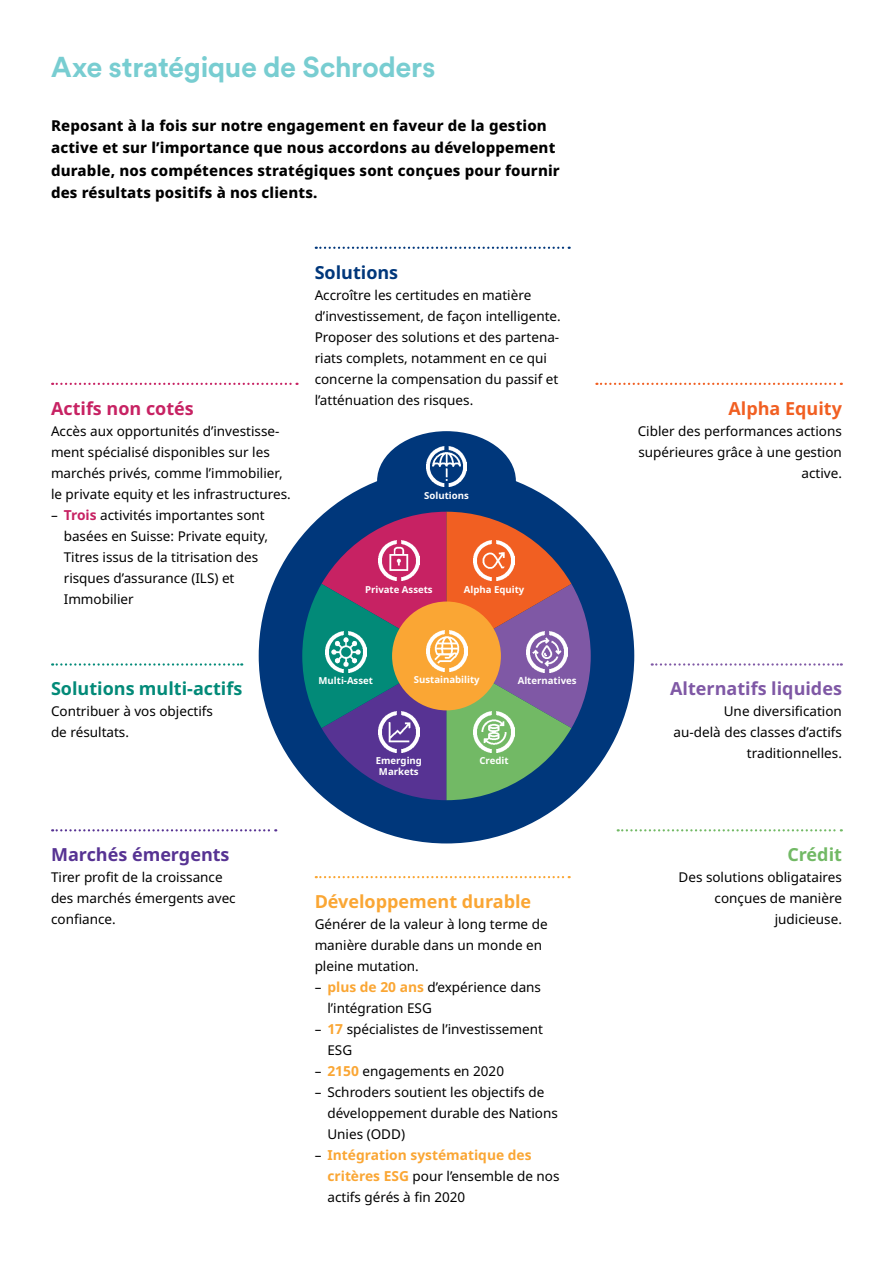
<style>
.page{position:relative;width:893px;height:1263px;background:#fff}
.page>*{position:absolute;margin:0;border:0;box-sizing:border-box;transform-origin:0 0}
.JB__Titel_cerulean{font:700 28.5px "Schroders Circular";letter-spacing:-.015em;color:#78cdd1}
.JB__Untertitel___Pun{font:700 18px "Noto Sans";color:#028a78}
.JB__Untertitel___Pun-2{font:700 18px "Noto Sans";color:#faa634}
.JB__Untertitel___Pun-3{font:700 18px "Noto Sans";color:#7f58a5}
.JB__Untertitel___Pun-4{font:700 18px "Noto Sans";color:#573393}
.JB__Untertitel___Pun-5{font:700 18px "Noto Sans";color:#c72263}
.JB__Untertitel___Pun-6{font:700 18px "Noto Sans";color:#f15f22}
.JB__Untertitel___Pun-7{font:700 18px "Noto Sans";color:#00377b}
.JB__Untertitel___Pun-8{font:700 18px "Noto Sans";color:#72b965}
.JB__Lauftext_extrabo{font:800 15px/22.5px "Noto Sans";letter-spacing:.01em;color:#000}
.t1{font:700 13.8px "Noto Sans";color:#faa634}
.JB__Lauftext{font:13.5px/21px "Noto Sans";color:#000}
.t2{font:700 9.6px/10.5px "Noto Sans";color:#fff;text-align:center}
.s1{font-weight:700;font-size:13.8px;color:#c72263}
.s2{font-weight:700;font-size:13.8px;color:#faa634}
.s3{font-weight:400;font-size:13.5px;color:#000}
</style>
<div class="page">
<svg style="left:52px;top:383px;width:246px;height:2px"></svg>
<svg style="left:596px;top:383px;width:246px;height:2px"></svg>
<svg style="left:652px;top:663px;width:190px;height:3px"></svg>
<svg style="left:618px;top:829px;width:224px;height:2px"></svg>
<svg style="left:52px;top:829px;width:224px;height:2px"></svg>
<svg style="left:52px;top:663px;width:190px;height:3px"></svg>
<div style="left:377px;top:431px;width:139px;height:100px;background:#00377b;border-radius:50%"></div>
<div style="left:259px;top:468px;width:375px;height:375px;background:#00377b;border-radius:50%"></div>
<svg style="left:302px;top:512px;width:289px;height:288px"></svg>
<div style="left:392px;top:601px;width:109px;height:109px;background:#faa634;border-radius:50%"></div>
<img style="left:378px;top:540px;width:41px;height:41px">
<img style="left:474px;top:540px;width:40px;height:41px">
<img style="left:325px;top:631px;width:41px;height:41px">
<img style="left:426px;top:631px;width:41px;height:41px">
<img style="left:527px;top:631px;width:41px;height:41px">
<img style="left:378px;top:711px;width:41px;height:41px">
<img style="left:474px;top:711px;width:40px;height:41px">
<img style="left:426px;top:446px;width:41px;height:41px">
<svg style="left:316px;top:247px;width:254px;height:2px"></svg>
<svg style="left:316px;top:876px;width:254px;height:2px"></svg>
<p class="JB__Titel_cerulean" style="left:51px;top:47px;width:386px">Axe stratégique de Schroders</p>
<p class="JB__Lauftext_extrabo" style="left:51px;top:114px;width:510px">Reposant à la fois sur notre engagement en faveur de la gestion active et sur l’importance que nous accordons au développement durable, nos compétences stratégiques sont conçues pour fournir des résultats positifs à nos clients.</p>
<p class="JB__Untertitel___Pun-5" style="left:51px;top:395px;width:144px">Actifs non cotés</p>
<p class="JB__Lauftext" style="left:51px;top:421px;width:233px">Accès aux opportunités d’investisse&shy;ment spécialisé disponibles sur les marchés privés, comme l’immobilier,</p>
<p class="JB__Lauftext" style="left:51px;top:484px;width:241px">le private equity et les infrastructures.</p>
<p class="JB__Lauftext" style="left:64px;top:505px;width:206px;text-indent:-13px">– <span class="s1">Trois</span> activités importantes sont basées en Suisse: Private equity,<br>Titres issus de la titrisation des risques d’assurance (ILS) et<br>Immobilier</p>
<p class="JB__Untertitel___Pun-7" style="left:315px;top:259px;width:85px">Solutions</p>
<p class="JB__Lauftext" style="left:315px;top:285px;width:248px">Accroître les certitudes en matière d’investissement, de façon intelligente.<br>Proposer des solutions et des partena&shy;riats complets, notamment en ce qui concerne la compensation du passif et l’atténuation des risques.</p>
<p class="t2" style="left:424px;top:491px;width:46px">Solutions</p>
<p class="t2" style="left:365px;top:585px;width:69px">Private Assets</p>
<p class="t2" style="left:464px;top:585px;width:62px">Alpha Equity</p>
<p class="JB__Untertitel___Pun" style="left:51px;top:676px;width:193px">Solutions multi-actifs</p>
<p class="JB__Lauftext" style="left:51px;top:701px;width:163px">Contribuer à vos objectifs</p>
<p class="JB__Lauftext" style="left:51px;top:722px;width:80px">de résultats.</p>
<p class="t2" style="left:319px;top:676px;width:56px">Multi-Asset</p>
<p class="t2" style="left:414px;top:676px;width:67px">Sustainability</p>
<p class="t2" style="left:518px;top:676px;width:60px">Alternatives</p>
<p class="t2" style="left:376px;top:756px;width:48px">Emerging<br>Markets</p>
<p class="t2" style="left:480px;top:756px;width:31px">Credit</p>
<p class="JB__Untertitel___Pun-4" style="left:51px;top:842px;width:180px">Marchés émergents</p>
<p class="JB__Lauftext" style="left:51px;top:867px;width:186px">Tirer profit de la croissance des marchés émergents avec confiance.</p>
<p class="JB__Untertitel___Pun-2" style="left:315px;top:889px;width:218px">Développement durable</p>
<p class="JB__Lauftext" style="left:315px;top:914px;width:234px">Générer de la valeur à long terme de manière durable dans un monde en pleine mutation.</p>
<p class="JB__Lauftext" style="left:327px;top:977px;width:215px;text-indent:-13px">– <span class="s2">plus de 20 ans</span> d’expérience dans l’intégration ESG</p>
<p class="JB__Lauftext" style="left:327px;top:1019px;width:217px;text-indent:-13px">– <span class="s2">17</span> spécialistes de l’investissement<br>ESG</p>
<p class="JB__Lauftext" style="left:315px;top:1061px;width:191px">– <span class="s2">2150</span> engagements en 2020</p>
<p class="JB__Lauftext" style="left:327px;top:1082px;width:232px;text-indent:-13px">– Schroders soutient les objectifs de développement durable des Nations<br>Unies (ODD)</p>
<p class="t1" style="left:315px;top:1145px;width:218px"><span class="s3">–</span> Intégration systématique des</p>
<p class="JB__Lauftext" style="left:327px;top:1166px;width:234px"><span class="s2">critères ESG</span> pour l’ensemble de nos actifs gérés à fin 2020</p>
<p class="JB__Untertitel___Pun-6" style="left:728px;top:395px;width:115px">Alpha Equity</p>
<p class="JB__Lauftext" style="left:638px;top:421px;width:206px">Cibler des performances actions</p>
<p class="JB__Lauftext" style="left:638px;top:442px;width:205px;text-align:right">supérieures grâce à une gestion active.</p>
<p class="JB__Untertitel___Pun-3" style="left:670px;top:676px;width:173px">Alternatifs liquides</p>
<p class="JB__Lauftext" style="left:674px;top:701px;width:170px;text-align:right">Une diversification au-delà des classes d’actifs traditionnelles.</p>
<p class="JB__Untertitel___Pun-8" style="left:787px;top:842px;width:56px">Crédit</p>
<p class="JB__Lauftext" style="left:679px;top:867px;width:165px">Des solutions obligataires</p>
<p class="JB__Lauftext" style="left:715px;top:888px;width:129px">conçues de manière</p>
<p class="JB__Lauftext" style="left:775px;top:909px;width:69px">judicieuse.</p>
</div>
